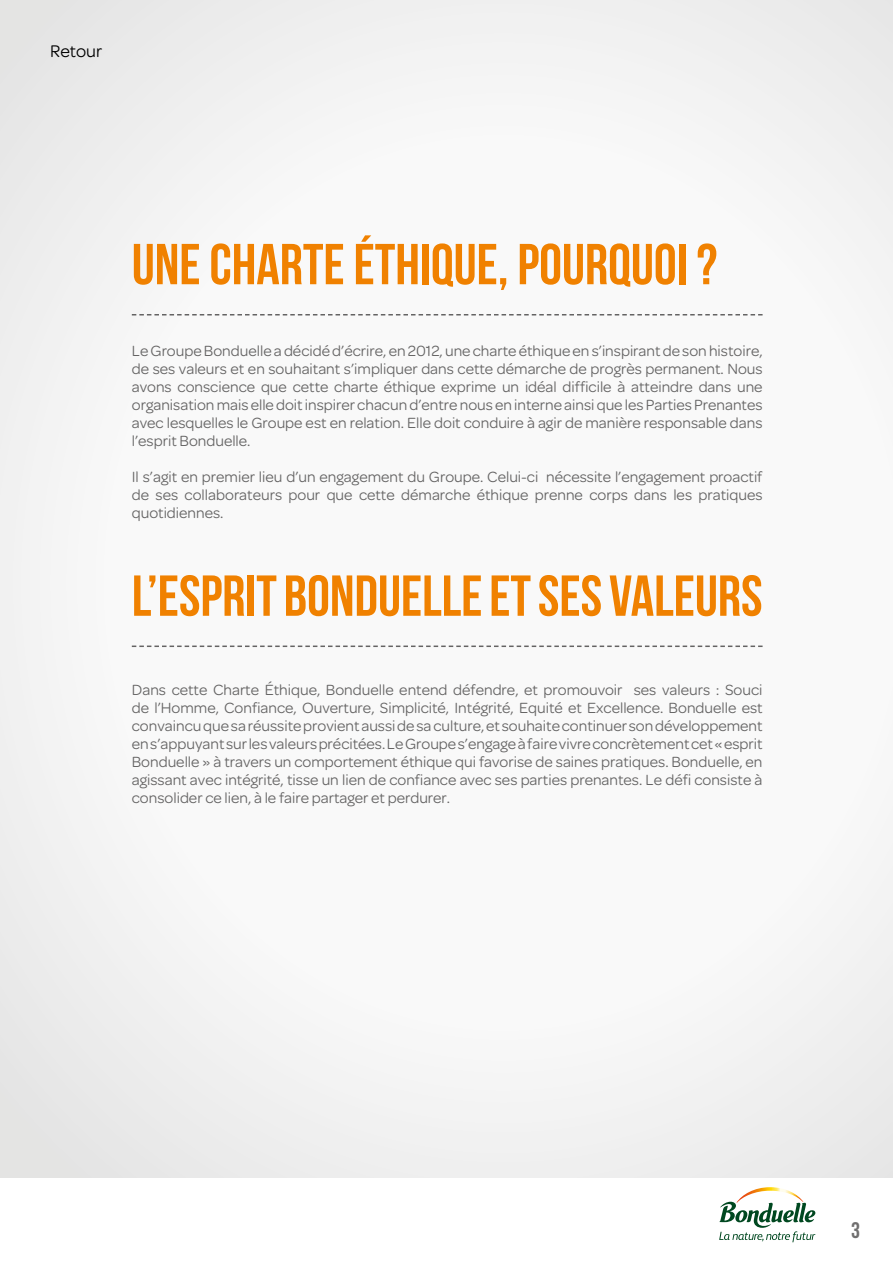
<style>
.page{position:relative;width:893px;height:1263px;background:#fff}
.page>*{position:absolute;margin:0;border:0;box-sizing:border-box;transform-origin:0 0}
.t1{font:57.6px "Bebas Neue";color:#f08100}
.t2{font:22.5px "Bebas Neue";color:#706f6f}
.t3{font:18px "Omnes";color:#000}
.t4{font:15.75px/18px "Omnes";color:#646363;text-align:justify}
</style>
<div class="page">
<div style="left:0;top:0;width:893px;height:1178px;background:linear-gradient(to right,#f3f3f3,#f8f8f8)"></div>
<svg style="left:132px;top:314px;width:631px;height:1px"></svg>
<svg style="left:132px;top:645px;width:631px;height:2px"></svg>
<svg style="left:719px;top:1187px;width:96px;height:55px"></svg>
<p class="t3" style="left:50px;top:41px;width:54px">Retour</p>
<h1 class="t1" style="left:132px;top:233px;width:587px">UNE CHARTE ÉTHIQUE, POURQUOI ?</h1>
<p class="t4" style="left:132px;top:342px;width:632px">Le Groupe Bonduelle a décidé d’écrire, en 2012, une charte éthique en s’inspirant de son histoire, de ses valeurs et en souhaitant s’impliquer dans cette démarche de progrès permanent. Nous avons conscience que cette charte éthique exprime un idéal difficile à atteindre dans une organisation mais elle doit inspirer chacun d’entre nous en interne ainsi que les Parties Prenantes avec lesquelles le Groupe est en relation. Elle doit conduire à agir de manière responsable dans l’esprit Bonduelle.</p>
<p class="t4" style="left:132px;top:468px;width:632px">Il s’agit en premier lieu d’un engagement du Groupe. Celui-ci nécessite l’engagement proactif de ses collaborateurs pour que cette démarche éthique prenne corps dans les pratiques quotidiennes.</p>
<h1 class="t1" style="left:132px;top:564px;width:632px">L’ESPRIT BONDUELLE ET SES VALEURS</h1>
<p class="t4" style="left:132px;top:681px;width:632px">Dans cette Charte Éthique, Bonduelle entend défendre, et promouvoir ses valeurs : Souci de l’Homme, Confiance, Ouverture, Simplicité, Intégrité, Equité et Excellence. Bonduelle est convaincu que sa réussite provient aussi de sa culture, et souhaite continuer son développement en s’appuyant sur les valeurs précitées. Le Groupe s’engage à faire vivre concrètement cet « esprit Bonduelle » à travers un comportement éthique qui favorise de saines pratiques. Bonduelle, en agissant avec intégrité, tisse un lien de confiance avec ses parties prenantes. Le défi consiste à consolider ce lien, à le faire partager et perdurer.</p>
<h2 class="t2" style="left:851px;top:1218px;width:10px">3</h2>
</div>
